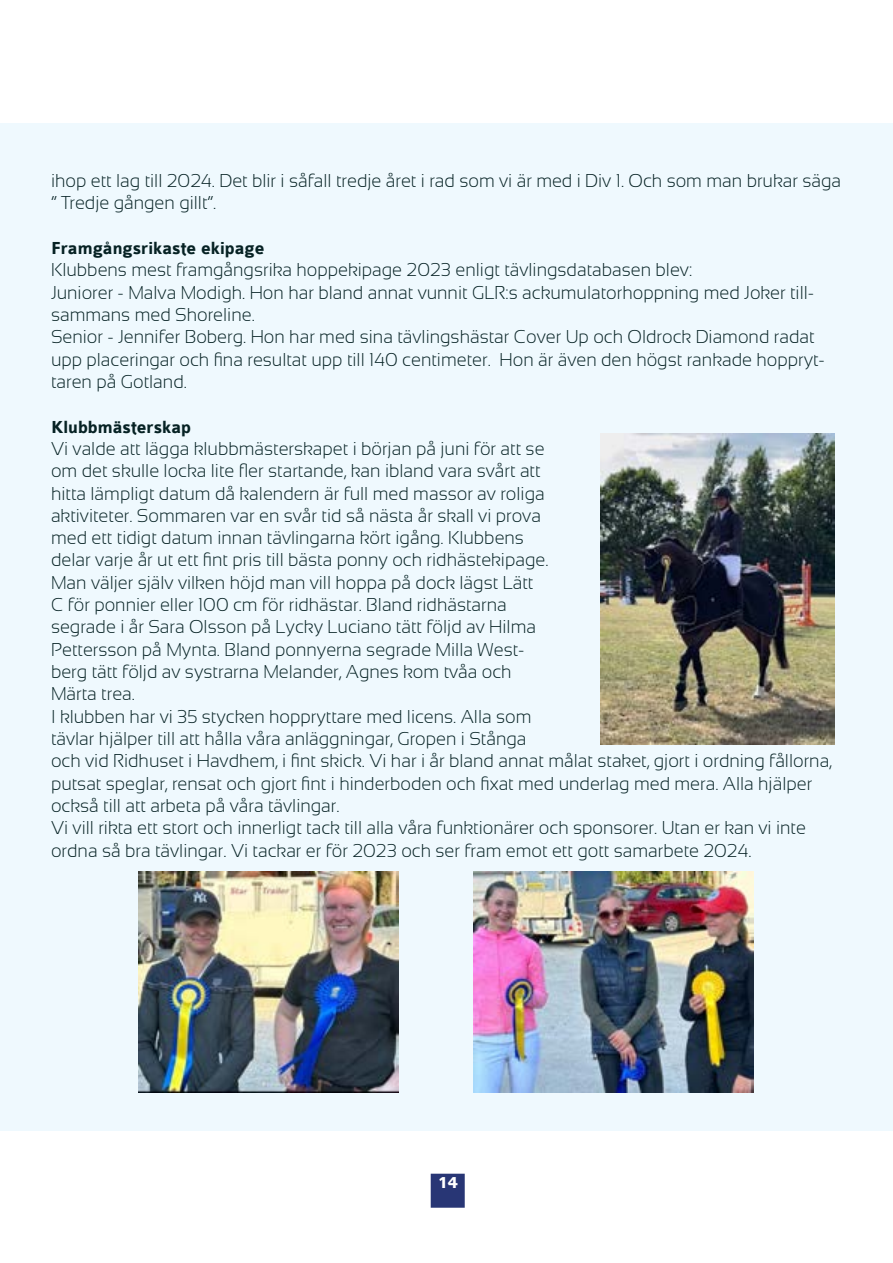
<style>
.page{position:relative;width:893px;height:1263px;background:#fff}
.page>*{position:absolute;margin:0;border:0;box-sizing:border-box;transform-origin:0 0}
.t1{font:300 18.6px/22.4px "Sansation";color:#062224}
.t2{font:700 18.6px "Colaborate";color:#062224}
.t3{font:700 18px "Colaborate";color:#fff}
</style>
<div class="page">
<div style="left:0;top:123px;width:893px;height:1008px;background:#eff9fe"></div>
<img style="left:601px;top:434px;width:233px;height:310px">
<img style="left:474px;top:871px;width:279px;height:222px">
<img style="left:138px;top:871px;width:260px;height:222px">
<div style="left:431px;top:1174px;width:33px;height:33px;background:#283675"></div>
<div style="left:431px;top:1174px;width:34px;height:34px;border:2px solid #283675"></div>
<p class="t1" style="left:51px;top:169px;width:792px">ihop ett lag till 2024. Det blir i såfall tredje året i rad som vi är med i Div 1. Och som man brukar säga ” Tredje gången gillt”.</p>
<p class="t2" style="left:51px;top:238px;width:215px">Framgångsrikaste ekipage</p>
<p class="t1" style="left:51px;top:259px;width:775px">Klubbens mest framgångsrika hoppekipage 2023 enligt tävlingsdatabasen blev:<br>Juniorer - Malva Modigh. Hon har bland annat vunnit GLR:s ackumulatorhoppning med Joker till&shy;sammans med Shoreline.<br>Senior - Jennifer Boberg. Hon har med sina tävlingshästar Cover Up och Oldrock Diamond radat upp placeringar och fina resultat upp till 140 centimeter. Hon är även den högst rankade hoppryt&shy;taren på Gotland.</p>
<p class="t2" style="left:51px;top:417px;width:142px">Klubbmästerskap</p>
<p class="t1" style="left:51px;top:437px;width:782px">Vi valde att lägga klubbmästerskapet i början på juni för att se<br>om det skulle locka lite fler startande, kan ibland vara svårt att<br>hitta lämpligt datum då kalendern är full med massor av roliga<br>aktiviteter. Sommaren var en svår tid så nästa år skall vi prova<br>med ett tidigt datum innan tävlingarna kört igång. Klubbens<br>delar varje år ut ett fint pris till bästa ponny och ridhästekipage.<br>Man väljer själv vilken höjd man vill hoppa på dock lägst Lätt<br>C för ponnier eller 100 cm för ridhästar. Bland ridhästarna<br>segrade i år Sara Olsson på Lycky Luciano tätt följd av Hilma<br>Pettersson på Mynta. Bland ponnyerna segrade Milla West-<br>berg tätt följd av systrarna Melander, Agnes kom tvåa och<br>Märta trea.<br>I klubben har vi 35 stycken hoppryttare med licens. Alla som<br>tävlar hjälper till att hålla våra anläggningar, Gropen i Stånga<br>och vid Ridhuset i Havdhem, i fint skick. Vi har i år bland annat målat staket, gjort i ordning fållorna, putsat speglar, rensat och gjort fint i hinderboden och fixat med underlag med mera. Alla hjälper också till att arbeta på våra tävlingar.<br>Vi vill rikta ett stort och innerligt tack till alla våra funktionärer och sponsorer. Utan er kan vi inte ordna så bra tävlingar. Vi tackar er för 2023 och ser fram emot ett gott samarbete 2024.</p>
<p class="t3" style="left:437px;top:1173px;width:22px">14</p>
</div>
